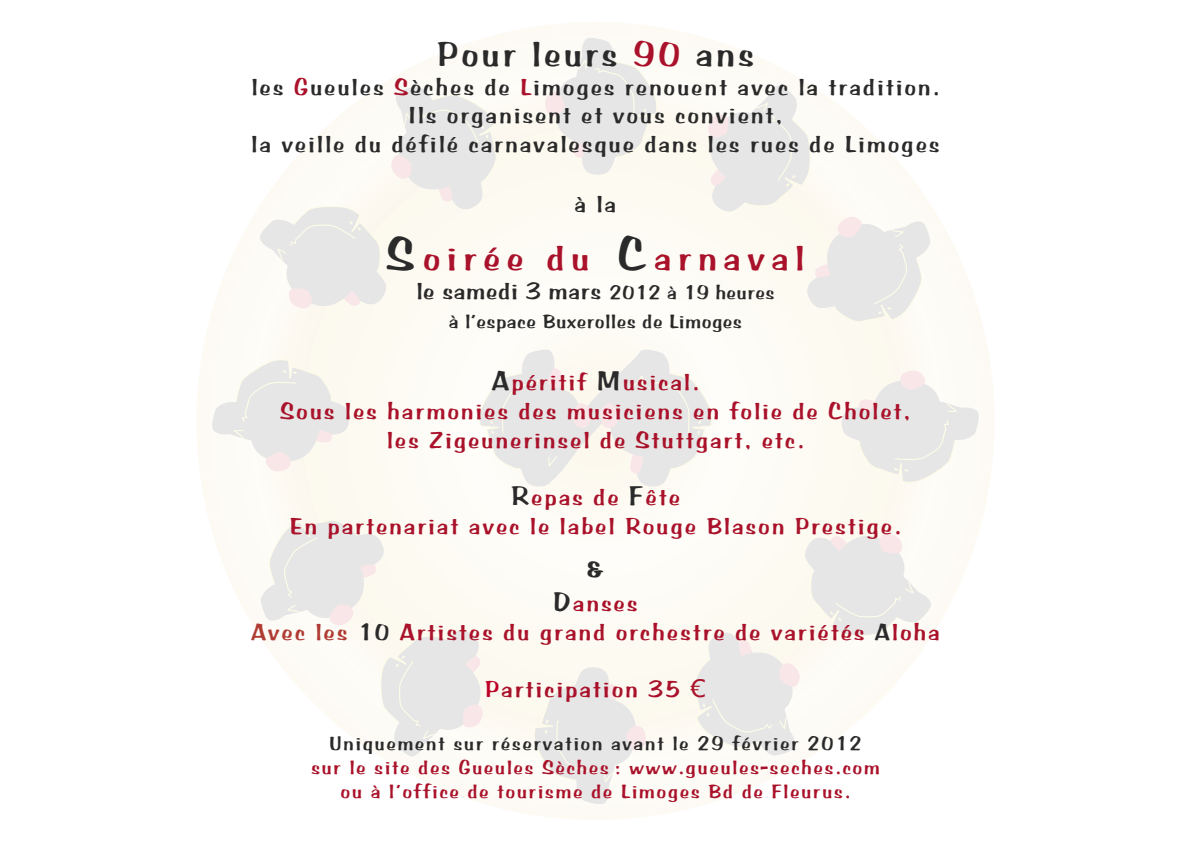
<style>
.page{position:relative;width:1191px;height:842px;background:#fff}
.page>*{position:absolute;margin:0;border:0;box-sizing:border-box;transform-origin:0 0}
.t1{font:36px "BRADDON";letter-spacing:.2em;color:#a9122a}
.t2{font:36px "BRADDON";letter-spacing:.1em;color:#2a2a2a}
.t3{font:24px/28.8px "BRADDON";letter-spacing:.1em;color:#a9122a;text-align:center}
.t4{font:24px/28.8px "BRADDON";letter-spacing:.1em;color:#2a2a2a;text-align:center}
.t5{font:24px "BRADDON";letter-spacing:.05em;color:#2a2a2a}
.t6{font:20px/24px "BRADDON";letter-spacing:.1em;color:#a9122a;text-align:center}
.t7{font:20px "BRADDON";letter-spacing:.1em;color:#2a2a2a}
.t8{font:20px "BRADDON";letter-spacing:.05em;color:#2a2a2a}
.s1{color:#a9122a}
.s2{font-size:48px;color:#2a2a2a}
.s3{font-size:20px}
.s4{font-size:28px;color:#2a2a2a}
.s5{color:#b03b33}
.s6{color:#2a2a2a}
.s7{color:#be0027}
.s8{font-family:"Verdana"}
</style>
<div class="page">
<div style="left:196px;top:22px;width:798px;height:798px;background:#fdfbf5;border-radius:50%"></div>
<svg style="left:842px;top:371px;width:137px;height:112px"></svg>
<svg style="left:708px;top:85px;width:222px;height:237px"></svg>
<svg style="left:545px;top:38px;width:112px;height:137px"></svg>
<svg style="left:260px;top:86px;width:237px;height:222px"></svg>
<svg style="left:212px;top:359px;width:137px;height:112px"></svg>
<svg style="left:261px;top:520px;width:222px;height:237px"></svg>
<svg style="left:534px;top:667px;width:112px;height:137px"></svg>
<svg style="left:694px;top:534px;width:237px;height:222px"></svg>
<svg style="left:479px;top:350px;width:233px;height:137px"></svg>
<h1 class="t2" style="left:437px;top:33px;width:318px">Pour leurs <span class="s1">90</span> ans</h1>
<p class="t4" style="left:252px;top:72px;width:689px">les <span class="s1">G</span>ueules <span class="s1">S</span>èches de <span class="s1">L</span>imoges renouent avec la tradition.<br>Ils organisent et vous convient,<br>la veille du défilé carnavalesque dans les rues de Limoges</p>
<p class="t4" style="left:575px;top:190px;width:43px">à la</p>
<h1 class="t1" style="left:387px;top:237px;width:419px"><span class="s2">S</span>oirée du <span class="s2">C</span>arnaval</h1>
<p class="t5" style="left:417px;top:277px;width:359px">le samedi 3 mars <span class="s3">2012 à 19 heures</span></p>
<p class="t8" style="left:449px;top:309px;width:294px">à l’espace Buxerolles de Limoges</p>
<p class="t3" style="left:281px;top:367px;width:631px"><span class="s4">A</span>péritif <span class="s4">M</span>usical.<br>Sous les harmonies des musiciens en folie de Cholet, les Zigeunerinsel de Stuttgart, etc.</p>
<p class="t3" style="left:290px;top:483px;width:612px"><span class="s4">R</span>epas de <span class="s4">F</span>ête<br>En partenariat avec le label Rouge Blason Prestige.</p>
<h1 class="t2" style="left:586px;top:544px;width:19px">&amp;</h1>
<p class="t3" style="left:251px;top:588px;width:689px"><span class="s4">D</span>anses<br><span class="s5">Avec les</span> <span class="s6">10</span> Artistes du grand orchestre de variétés <span class="s6">A</span>loha</p>
<p class="t3" style="left:485px;top:675px;width:222px"><span class="s7">P</span>articipation 35 <span class="s8">€</span></p>
<p class="t7" style="left:329px;top:732px;width:533px">Uniquement sur réservation avant le 29 février 2012</p>
<p class="t6" style="left:311px;top:755px;width:570px">sur le site des Gueules Sèches : www.gueules-seches.com ou à l’office de tourisme de Limoges Bd de Fleurus.</p>
</div>
